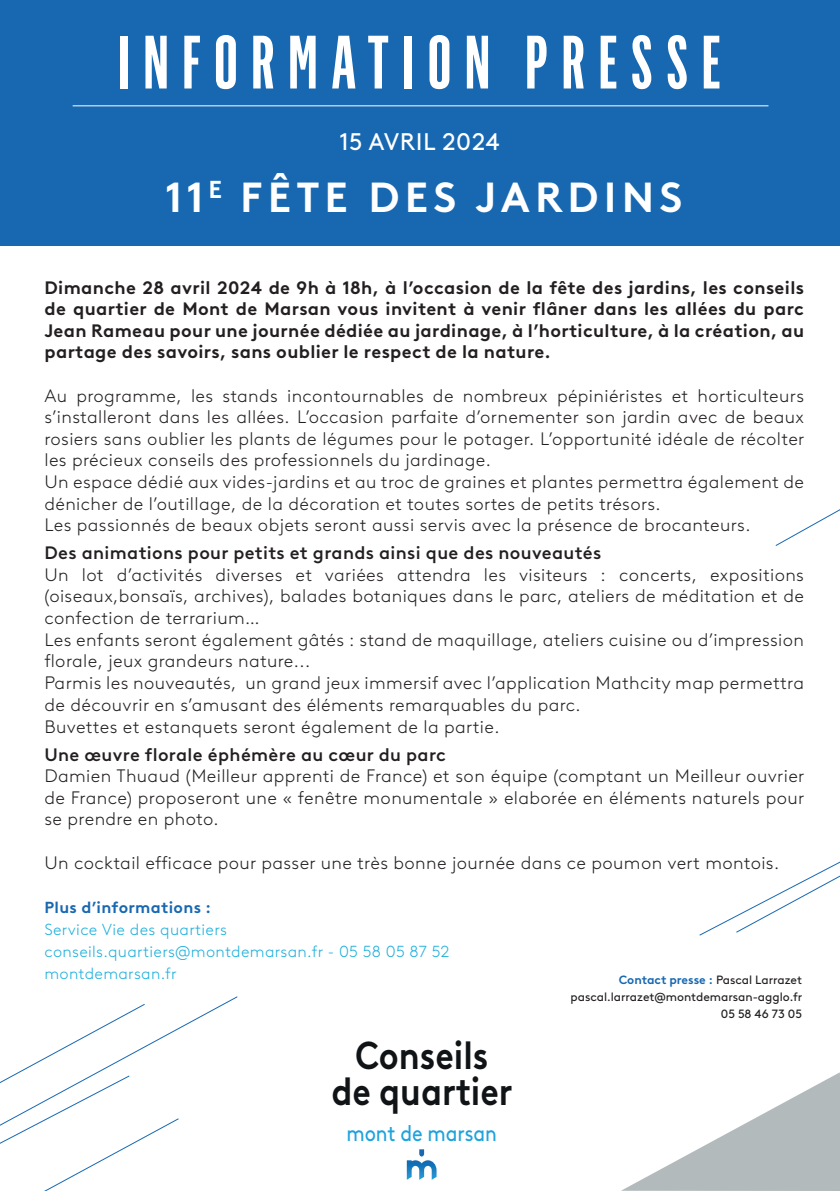
<style>
.page{position:relative;width:840px;height:1191px;background:#fff}
.page>*{position:absolute;margin:0;border:0;box-sizing:border-box;transform-origin:0 0}
.t1{font:600 ultra-condensed 74px "Flama";letter-spacing:.185em;color:#fff}
.t2{font:700 42px "Brown LL";letter-spacing:.12em;color:#fff}
.t3{font:700 38.8px/36.2px "Brown LL";color:#111416;text-align:center;scale:.87 1}
.t4{font:24px "Brown LL";letter-spacing:.02em;color:#fff}
.t5{font:22.4px "Brown LL";color:#1fa3dc;scale:.87 1}
.t6{font:300 18px/21.6px "Brown LL";letter-spacing:.02em;color:#231f20;text-align:justify}
.t7{font:700 18px/21.6px "Brown LL";letter-spacing:.02em;color:#231f20;text-align:justify}
.t8{font:500 18px "Brown LL";letter-spacing:.02em;color:#231f20}
.t9{font:300 16px "Brown LL";letter-spacing:.02em;color:#1db0dc}
.t10{font:700 16px "Brown LL";letter-spacing:.02em;color:#1868b1}
.t11{font:12px "Brown LL";color:#231f20}
.t12{font:700 12px "Brown LL";color:#1868b1}
.s1{font-weight:400;color:#231f20}
</style>
<div class="page">
<div style="left:0;top:0;width:839px;height:246px;background:#1868b1"></div>
<hr style="left:73px;top:105px;width:695px;height:1px;background:#fff">
<svg style="left:621px;top:1073px;width:218px;height:118px"></svg>
<svg style="left:699px;top:862px;width:140px;height:74px"></svg>
<svg style="left:775px;top:509px;width:64px;height:37px"></svg>
<svg style="left:0;top:996px;width:238px;height:195px"></svg>
<svg style="left:406px;top:1149px;width:30px;height:30px"></svg>
<p class="t1" style="left:118px;top:17px;width:603px">INFORMATION PRESSE</p>
<p class="t4" style="left:339px;top:123px;width:162px">15 AVRIL 2024</p>
<p class="t2" style="left:166px;top:165px;width:518px">11<sup>E</sup> FÊTE DES JARDINS</p>
<p class="t7" style="left:44px;top:275px;width:760px">Dimanche 28 avril 2024 de 9h à 18h, à l’occasion de la fête des jardins, les conseils de quartier de Mont de Marsan vous invitent à venir flâner dans les allées du parc Jean Rameau pour une journée dédiée au jardinage, à l’horticulture, à la création, au partage des savoirs, sans oublier le respect de la nature.</p>
<p class="t6" style="left:44px;top:383px;width:761px">Au programme, les stands incontournables de nombreux pépiniéristes et horticulteurs s’installeront dans les allées. L’occasion parfaite d’ornementer son jardin avec de beaux rosiers sans oublier les plants de légumes pour le potager. L’opportunité idéale de récolter les précieux conseils des professionnels du jardinage.</p>
<p class="t6" style="left:44px;top:470px;width:760px">Un espace dédié aux vides-jardins et au troc de graines et plantes permettra également de dénicher de l’outillage, de la décoration et toutes sortes de petits trésors.</p>
<p class="t6" style="left:44px;top:513px;width:707px">Les passionnés de beaux objets seront aussi servis avec la présence de brocanteurs.</p>
<p class="t8" style="left:44px;top:539px;width:558px">Des animations pour petits et grands ainsi que des nouveautés</p>
<p class="t6" style="left:44px;top:563px;width:760px">Un lot d’activités diverses et variées attendra les visiteurs : concerts, expositions (oiseaux,bonsaïs, archives), balades botaniques dans le parc, ateliers de méditation et de confection de terrarium…</p>
<p class="t6" style="left:44px;top:627px;width:760px">Les enfants seront également gâtés : stand de maquillage, ateliers cuisine ou d’impression florale, jeux grandeurs nature...</p>
<p class="t6" style="left:44px;top:670px;width:760px">Parmis les nouveautés, un grand jeux immersif avec l’application Mathcity map permettra de découvrir en s’amusant des éléments remarquables du parc.</p>
<p class="t6" style="left:44px;top:714px;width:456px">Buvettes et estanquets seront également de la partie.</p>
<p class="t8" style="left:44px;top:740px;width:403px">Une œuvre florale éphémère au cœur du parc</p>
<p class="t6" style="left:44px;top:764px;width:761px">Damien Thuaud (Meilleur apprenti de France) et son équipe (comptant un Meilleur ouvrier de France) proposeront une « fenêtre monumentale » elaborée en éléments naturels pour se prendre en photo.</p>
<p class="t6" style="left:44px;top:850px;width:735px">Un cocktail efficace pour passer une très bonne journée dans ce poumon vert montois.</p>
<p class="t10" style="left:44px;top:894px;width:168px">Plus d’informations :</p>
<p class="t9" style="left:44px;top:917px;width:184px">Service Vie des quartiers</p>
<p class="t9" style="left:44px;top:939px;width:406px">conseils.quartiers@montdemarsan.fr - 05 58 05 87 52</p>
<p class="t9" style="left:44px;top:961px;width:134px">montdemarsan.fr</p>
<p class="t12" style="left:618px;top:970px;width:185px">Contact presse : <span class="s1">Pascal Larrazet</span></p>
<p class="t11" style="left:570px;top:988px;width:233px">pascal.larrazet@montdemarsan-agglo.fr</p>
<p class="t11" style="left:720px;top:1004px;width:82px">05 58 46 73 05</p>
<p class="t3" style="left:331px;top:1033px;width:209px">Conseils de quartier</p>
<p class="t5" style="left:346px;top:1116px;width:174px">mont de marsan</p>
</div>
